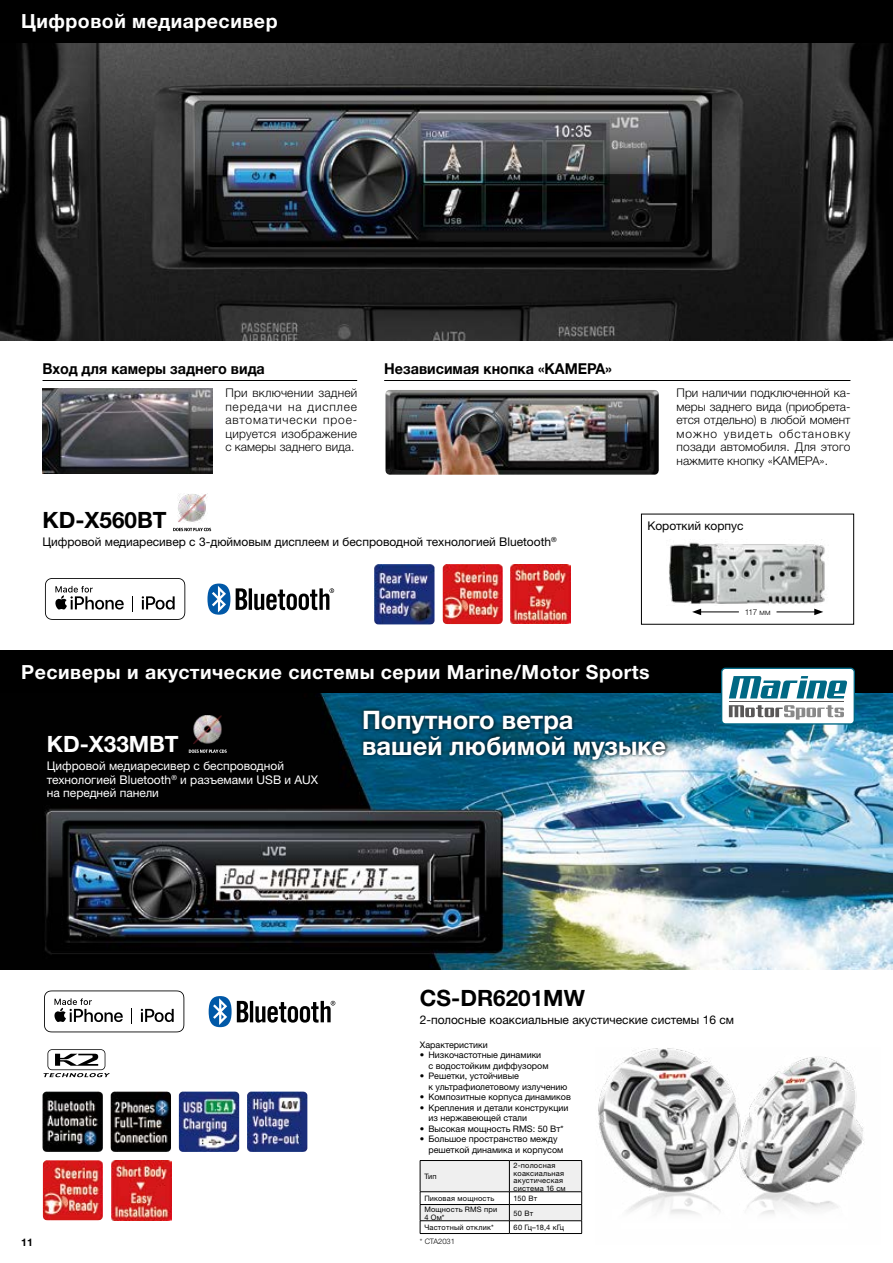
<style>
.page{position:relative;width:893px;height:1263px;background:#fff}
.page>*{position:absolute;margin:0;border:0;box-sizing:border-box;transform-origin:0 0}
.t1{font:700 25.5px/25.5px "Helvetica Neue LTW1 G";color:#fff}
.t2{font:700 22.5px "Helvetica Neue LTW1 G";color:#000}
.t3{font:700 22.5px "Helvetica Neue LTW1 G";color:#fff}
.t4{font:700 19.5px "Helvetica Neue LTW1 G";letter-spacing:.025em;color:#fff}
.t5{font:700 15px "Helvetica Neue LTW1 G";color:#000;scale:.96 1}
.t6{font:300 12px/13.5px "Helvetica Neue LTW1 G";letter-spacing:.015em;color:#000;text-align:justify}
.t7{font:12px "Helvetica Neue LTW1 G";color:#000}
.t8{font:12px/13.5px "Helvetica Neue LTW1 G";color:#fff}
.t9{font:700 10.5px "Helvetica Neue LTW1 G";color:#000}
.t10{font:9px/10.5px "Helvetica Neue LTW1 G";color:#000}
.t11{font:300 8.25px "Helvetica Neue LTW1 G";color:#000}
.t12{font:7.5px/7.5px "Helvetica Neue LTW1 G";letter-spacing:.025em;color:#000}
.t13{font:300 7.5px "Helvetica Neue LTW1 G";color:#000}
</style>
<div class="page">
<img style="left:0;top:693px;width:893px;height:276px">
<img style="left:598px;top:1048px;width:266px;height:166px">
<img style="left:0;top:43px;width:893px;height:297px">
<div style="left:0;top:0;width:893px;height:43px;background:#000"></div>
<img style="left:178px;top:493px;width:30px;height:29px">
<svg style="left:173px;top:528px;width:38px;height:3px"></svg>
<svg style="left:45px;top:578px;width:140px;height:42px"></svg>
<svg style="left:236px;top:588px;width:11px;height:22px"></svg>
<hr style="left:249px;top:588px;width:3px;height:22px;background:#000">
<div style="left:207px;top:583px;width:23px;height:32px;background:#0058a7;border-radius:50%"></div>
<svg style="left:254px;top:588px;width:80px;height:22px"></svg>
<svg style="left:212px;top:586px;width:14px;height:26px"></svg>
<div style="left:0;top:651px;width:893px;height:42px;background:#000"></div>
<svg style="left:420px;top:1160px;width:162px;height:73px"></svg>
<hr style="left:420px;top:1233px;width:89px;height:1px;background:#000">
<hr style="left:509px;top:1233px;width:73px;height:1px;background:#000">
<svg style="left:43px;top:1049px;width:67px;height:28px"></svg>
<img style="left:179px;top:1091px;width:60px;height:61px">
<img style="left:111px;top:1091px;width:60px;height:61px">
<img style="left:43px;top:1091px;width:60px;height:61px">
<div style="left:722px;top:668px;width:132px;height:56px;background:#fff;border-radius:4px"></div>
<div style="left:721px;top:668px;width:134px;height:57px;border:1px solid #006884;border-radius:4px"></div>
<svg style="left:729px;top:705px;width:115px;height:15px"></svg>
<svg style="left:729px;top:676px;width:118px;height:22px"></svg>
<hr style="left:729px;top:701px;width:115px;height:1px;background:#595757">
<div style="left:360px;top:707px;width:309px;height:57px;background:#000;opacity:.9"></div>
<img style="left:43px;top:1160px;width:60px;height:60px">
<img style="left:111px;top:1160px;width:60px;height:60px">
<img style="left:193px;top:715px;width:30px;height:29px">
<svg style="left:189px;top:749px;width:38px;height:4px"></svg>
<svg style="left:44px;top:990px;width:140px;height:42px"></svg>
<svg style="left:237px;top:1001px;width:11px;height:21px"></svg>
<hr style="left:250px;top:1001px;width:3px;height:21px;background:#000">
<div style="left:209px;top:996px;width:23px;height:31px;background:#0058a7;border-radius:50%"></div>
<svg style="left:255px;top:1001px;width:80px;height:22px"></svg>
<svg style="left:213px;top:998px;width:14px;height:27px"></svg>
<img style="left:374px;top:564px;width:60px;height:60px">
<img style="left:443px;top:564px;width:60px;height:60px">
<img style="left:511px;top:564px;width:60px;height:60px">
<hr style="left:43px;top:380px;width:314px;height:1px;background:#000">
<hr style="left:384px;top:380px;width:466px;height:1px;background:#000">
<img style="left:43px;top:388px;width:170px;height:85px">
<img style="left:385px;top:390px;width:274px;height:85px">
<img style="left:247px;top:1091px;width:60px;height:61px">
<div style="left:641px;top:514px;width:213px;height:110px;border:1px solid #000"></div>
<img style="left:669px;top:539px;width:157px;height:66px">
<hr style="left:699px;top:612px;width:40px;height:1px;background:#000">
<svg style="left:692px;top:609px;width:9px;height:6px"></svg>
<hr style="left:776px;top:612px;width:41px;height:1px;background:#000">
<svg style="left:814px;top:609px;width:9px;height:6px"></svg>
<h3 class="t4" style="left:21px;top:9px;width:258px">Цифровой медиаресивер</h3>
<h3 class="t5" style="left:43px;top:360px;width:233px">Вход для камеры заднего вида</h3>
<h3 class="t6" style="left:225px;top:386px;width:133px">При включении задней передачи на дисплее автоматически прое&shy;цируется изображение с камеры заднего вида.</h3>
<h3 class="t5" style="left:384px;top:360px;width:239px">Независимая кнопка «КАМЕРА»</h3>
<h2 class="t2" style="left:43px;top:506px;width:125px">KD-X560BT</h2>
<h3 class="t7" style="left:43px;top:535px;width:516px">Цифровой медиаресивер с 3-дюймовым дисплеем и беспроводной технологией Bluetooth<sup>®</sup></h3>
<h3 class="t6" style="left:677px;top:386px;width:175px">При наличии подключенной ка&shy;меры заднего вида (приобрета&shy;ется отдельно) в любой момент можно увидеть обстановку позади автомобиля. Для этого нажмите кнопку «КАМЕРА».</h3>
<h3 class="t7" style="left:647px;top:518px;width:98px">Короткий корпус</h3>
<p class="t11" style="left:745px;top:607px;width:27px">117 мм</p>
<h3 class="t4" style="left:21px;top:660px;width:630px">Ресиверы и акустические системы серии Marine/Motor Sports</h3>
<h2 class="t3" style="left:47px;top:730px;width:133px">KD-X33MBT</h2>
<h3 class="t8" style="left:47px;top:759px;width:273px">Цифровой медиаресивер с беспроводной технологией Bluetooth<sup>®</sup> и разъемами USB и AUX на передней панели</h3>
<h1 class="t1" style="left:362px;top:707px;width:306px">Попутного ветра<br>вашей любимой музыке</h1>
<p class="t9" style="left:21px;top:1236px;width:13px">11</p>
<h2 class="t2" style="left:420px;top:984px;width:167px">CS-DR6201MW</h2>
<h3 class="t7" style="left:420px;top:1012px;width:316px">2-полосные коаксиальные акустические системы 16 см</h3>
<p class="t10" style="left:420px;top:1039px;width:69px">Характеристики</p>
<p class="t10" style="left:428px;top:1049px;width:122px;text-indent:-9px">• Низкочастотные динамики<br>с водостойким диффузором</p>
<p class="t10" style="left:428px;top:1070px;width:141px;text-indent:-9px">• Решетки, устойчивые<br>к ультрафиолетовому излучению</p>
<p class="t10" style="left:420px;top:1092px;width:152px">• Композитные корпуса динамиков</p>
<p class="t10" style="left:428px;top:1102px;width:142px;text-indent:-9px">• Крепления и детали конструкции из нержавеющей стали</p>
<p class="t10" style="left:420px;top:1123px;width:145px">• Высокая мощность RMS: 50 Вт*</p>
<p class="t10" style="left:428px;top:1134px;width:136px;text-indent:-9px">• Большое пространство между решеткой динамика и корпусом</p>
<p class="t12" style="left:424px;top:1173px;width:14px">Тип</p>
<p class="t12" style="left:514px;top:1161px;width:54px">2-полосная коаксиальная акустическая система 16 см</p>
<p class="t12" style="left:424px;top:1195px;width:72px">Пиковая мощность</p>
<p class="t12" style="left:514px;top:1195px;width:25px">150 Вт</p>
<p class="t12" style="left:424px;top:1205px;width:74px">Мощность RMS при<br>4 Ом*</p>
<p class="t12" style="left:514px;top:1209px;width:21px">50 Вт</p>
<p class="t12" style="left:424px;top:1224px;width:71px">Частотный отклик*</p>
<p class="t12" style="left:514px;top:1224px;width:52px">60 Гц–18,4 кГц</p>
<p class="t13" style="left:420px;top:1236px;width:37px">* CTA2031</p>
</div>
